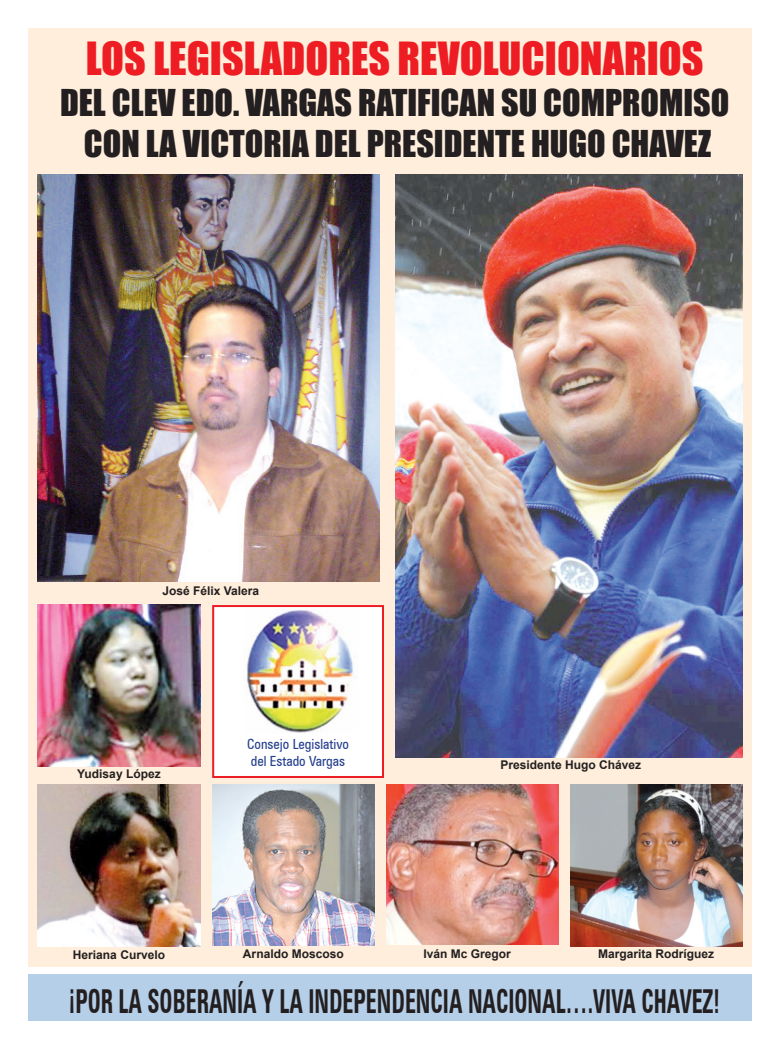
<style>
.page{position:relative;width:780px;height:1049px;background:#fff}
.page>*{position:absolute;margin:0;border:0;box-sizing:border-box;transform-origin:0 0}
.t1{font:42px "Impact";color:#ee1d23}
.t2{font:34px "Impact";color:#231f20}
.t3{font:700 condensed 33px "Zurich BT";color:#231f20;scale:.67 1}
.t4{font:condensed 14px "Zurich BT";color:#25408f}
.t5{font:700 12px "Arial";color:#231f20}
</style>
<div class="page">
<div style="left:28px;top:28px;width:723px;height:939px;background:#feeedb"></div>
<div style="left:28px;top:974px;width:723px;height:46px;background:#b6cfe9"></div>
<img style="left:395px;top:174px;width:347px;height:583px">
<img style="left:38px;top:174px;width:342px;height:407px">
<img style="left:38px;top:784px;width:162px;height:163px">
<img style="left:212px;top:784px;width:162px;height:161px">
<img style="left:38px;top:604px;width:162px;height:163px">
<img style="left:386px;top:784px;width:172px;height:161px">
<img style="left:570px;top:784px;width:172px;height:162px">
<div style="left:213px;top:606px;width:170px;height:171px;background:#fff"></div>
<div style="left:212px;top:605px;width:172px;height:173px;border:2px solid #ee1d23"></div>
<img style="left:246px;top:610px;width:108px;height:123px">
<p class="t1" style="left:86px;top:26px;width:619px">LOS LEGISLADORES REVOLUCIONARIOS</p>
<p class="t2" style="left:60px;top:76px;width:671px">DEL CLEV EDO. VARGAS RATIFICAN SU COMPROMISO</p>
<p class="t2" style="left:84px;top:117px;width:629px">CON LA VICTORIA DEL PRESIDENTE HUGO CHAVEZ</p>
<p class="t5" style="left:162px;top:583px;width:98px">José Félix Valera</p>
<p class="t5" style="left:77px;top:766px;width:85px">Yudisay López</p>
<p class="t4" style="left:247px;top:736px;width:104px">Consejo Legislativo</p>
<p class="t4" style="left:251px;top:753px;width:96px">del Estado Vargas</p>
<p class="t5" style="left:73px;top:947px;width:94px">Heriana Curvelo</p>
<p class="t5" style="left:243px;top:946px;width:102px">Arnaldo Moscoso</p>
<p class="t5" style="left:500px;top:757px;width:142px">Presidente Hugo Chávez</p>
<p class="t5" style="left:423px;top:946px;width:89px">Iván Mc Gregor</p>
<p class="t5" style="left:598px;top:945px;width:118px">Margarita Rodríguez</p>
<p class="t3" style="left:68px;top:982px;width:974px">¡POR LA SOBERANÍA Y LA INDEPENDENCIA NACIONAL….VIVA CHAVEZ!</p>
</div>
